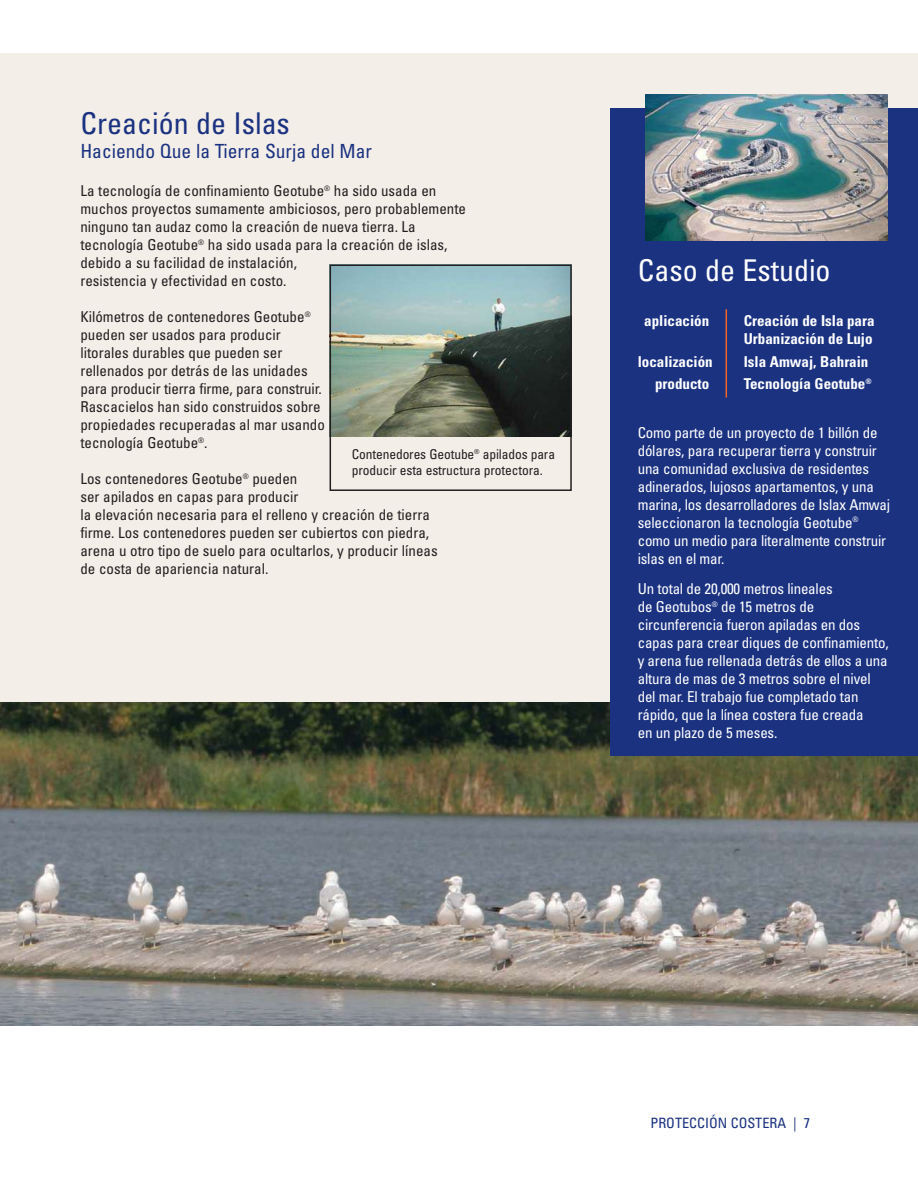
<style>
.page{position:relative;width:918px;height:1188px;background:#fff}
.page>*{position:absolute;margin:0;border:0;box-sizing:border-box;transform-origin:0 0}
.t1{font:condensed 30px "Univers";color:#1b3281}
.t2{font:condensed 30px "Univers";color:#fff}
.t3{font:condensed 19.5px "Univers";color:#1b3281}
.t4{font:condensed 15px/18px "Univers";color:#231f20}
.t5{font:condensed 15px/18px "Univers";letter-spacing:-.015em;color:#fff}
.t6{font:700 condensed 15px/18px "Univers";color:#fff}
.t7{font:condensed 14.25px "Univers";color:#1b3281}
.t8{font:condensed 13.5px/16.2px "Univers";letter-spacing:-.01em;color:#231f20}
</style>
<div class="page">
<div style="left:0;top:53px;width:918px;height:972px;background:#f3eee8"></div>
<img style="left:0;top:702px;width:918px;height:324px">
<div style="left:610px;top:108px;width:308px;height:648px;background:#1b3281"></div>
<img style="left:646px;top:94px;width:242px;height:146px">
<hr style="left:726px;top:309px;width:1px;height:89px;background:#f26522">
<img style="left:333px;top:267px;width:236px;height:170px">
<div style="left:330px;top:264px;width:242px;height:227px;border:2px solid #231f20"></div>
<h1 class="t1" style="left:80px;top:112px;width:211px">Creación de Islas</h1>
<h2 class="t3" style="left:80px;top:143px;width:293px">Haciendo Que la Tierra Surja del Mar</h2>
<p class="t4" style="left:80px;top:183px;width:387px">La tecnología de confinamiento Geotube<sup>®</sup> ha sido usada en muchos proyectos sumamente ambiciosos, pero probablemente ninguno tan audaz como la creación de nueva tierra. La tecnología Geotube<sup>®</sup> ha sido usada para la creación de islas, debido a su facilidad de instalación,<br>resistencia y efectividad en costo.</p>
<p class="t4" style="left:80px;top:309px;width:246px">Kilómetros de contenedores Geotube<sup>® </sup>pueden ser usados para producir litorales durables que pueden ser rellenados por detrás de las unidades para producir tierra firme, para construir.<br>Rascacielos han sido construidos sobre propiedades recuperadas al mar usando tecnología Geotube<sup>®</sup>.</p>
<p class="t4" style="left:80px;top:471px;width:359px">Los contenedores Geotube<sup>®</sup> pueden<br>ser apilados en capas para producir<br>la elevación necesaria para el relleno y creación de tierra firme. Los contenedores pueden ser cubiertos con piedra, arena u otro tipo de suelo para ocultarlos, y producir líneas de costa de apariencia natural.</p>
<p class="t8" style="left:352px;top:448px;width:205px">Contenedores Geotube<sup>®</sup> apilados para producir esta estructura protectora.</p>
<h1 class="t2" style="left:638px;top:259px;width:194px">Caso de Estudio</h1>
<p class="t6" style="left:644px;top:313px;width:66px">aplicación</p>
<p class="t6" style="left:744px;top:313px;width:132px">Creación de Isla para<br>Urbanización de Lujo</p>
<p class="t6" style="left:638px;top:354px;width:76px">localización</p>
<p class="t6" style="left:744px;top:354px;width:126px">Isla Amwaj, Bahrain</p>
<p class="t6" style="left:655px;top:377px;width:56px">producto</p>
<p class="t6" style="left:744px;top:377px;width:129px">Tecnología Geotube<sup>®</sup></p>
<p class="t5" style="left:638px;top:425px;width:254px">Como parte de un proyecto de 1 billón de dólares, para recuperar tierra y construir una comunidad exclusiva de residentes adinerados, lujosos apartamentos, y una marina, los desarrolladores de Islax Amwaj seleccionaron la tecnología Geotube<sup>® </sup>como un medio para literalmente construir islas en el mar.</p>
<p class="t5" style="left:638px;top:581px;width:253px">Un total de 20,000 metros lineales<br>de Geotubos<sup>®</sup> de 15 metros de circunferencia fueron apiladas en dos capas para crear diques de confinamiento, y arena fue rellenada detrás de ellos a una altura de mas de 3 metros sobre el nivel del mar. El trabajo fue completado tan rápido, que la línea costera fue creada<br>en un plazo de 5 meses.</p>
<p class="t7" style="left:650px;top:1118px;width:161px">PROTECCIÓN COSTERA | 7</p>
</div>
